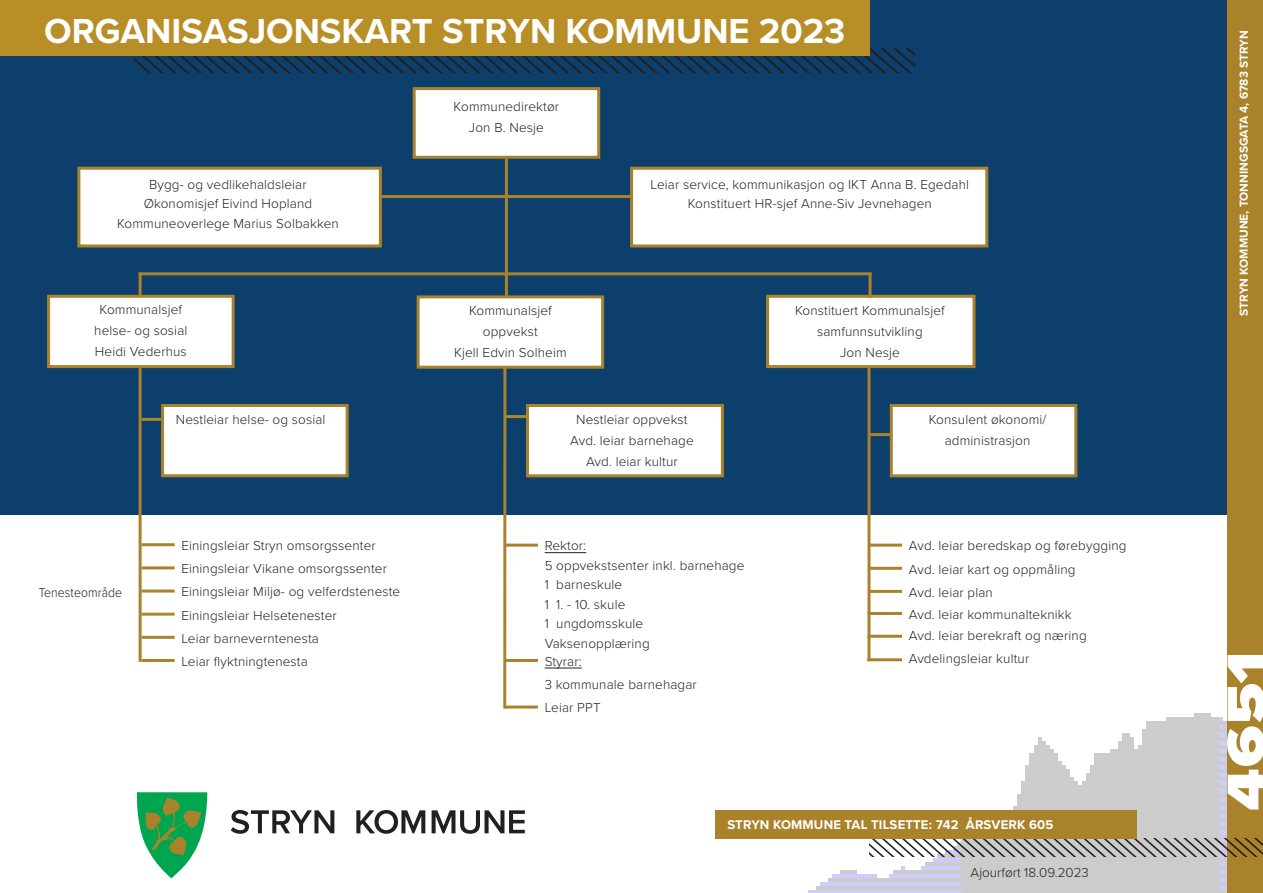
<style>
.page{position:relative;width:1263px;height:893px;background:#fff}
.page>*{position:absolute;margin:0;border:0;box-sizing:border-box;transform-origin:0 0}
.Copy_Text_9pt{font:900 55.05px "Proxima Nova";color:#fff;scale:1.21 1}
.Section_Subline__21_21{font:700 36px "Proxima Nova";color:#fff}
.Section_Subline__21_21-2{font:300 13.5px/21px "Proxima Nova";letter-spacing:.01em;color:#231f20;text-align:center}
.Section_Subline__21_21-3{font:300 13.5px "Proxima Nova";letter-spacing:.01em;color:#231f20;scale:.9 1}
.Section_Subline__21_21-4{font:700 13.05px "Proxima Nova";letter-spacing:.01em;color:#fff}
.Section_Subline__21_21-5{font:700 12px "Proxima Nova";color:#fff}
</style>
<div class="page">
<img style="left:808px;top:713px;width:419px;height:180px">
<div style="left:0;top:0;width:1241px;height:514px;background:#0c3f6c"></div>
<div style="left:1227px;top:0;width:36px;height:893px;background:#aa822b"></div>
<svg style="left:870px;top:839px;width:393px;height:18px"></svg>
<svg style="left:134px;top:48px;width:780px;height:24px"></svg>
<div style="left:715px;top:810px;width:422px;height:29px;background:#aa822b"></div>
<div style="left:0;top:0;width:869px;height:55px;background:#b88e27"></div>
<div style="left:77px;top:167px;width:305px;height:80px;background:#fff;border:3px solid #aa822b"></div>
<div style="left:630px;top:167px;width:358px;height:80px;background:#fff;border:3px solid #aa822b"></div>
<div style="left:161px;top:404px;width:188px;height:73px;background:#fff;border:3px solid #aa822b"></div>
<div style="left:526px;top:404px;width:198px;height:73px;background:#fff;border:3px solid #aa822b"></div>
<div style="left:890px;top:404px;width:187px;height:73px;background:#fff;border:3px solid #aa822b"></div>
<div style="left:413px;top:87px;width:187px;height:72px;background:#fff;border:3px solid #aa822b"></div>
<div style="left:47px;top:295px;width:188px;height:73px;background:#fff;border:3px solid #aa822b"></div>
<div style="left:417px;top:295px;width:187px;height:74px;background:#fff;border:3px solid #aa822b"></div>
<div style="left:766px;top:295px;width:209px;height:73px;background:#fff;border:3px solid #aa822b"></div>
<hr style="left:505px;top:159px;width:3px;height:139px;background:#aa822b">
<hr style="left:139px;top:273px;width:3px;height:23px;background:#aa822b">
<hr style="left:139px;top:367px;width:3px;height:295px;background:#aa822b">
<hr style="left:503px;top:367px;width:3px;height:342px;background:#aa822b">
<hr style="left:867px;top:367px;width:3px;height:294px;background:#aa822b">
<hr style="left:868px;top:275px;width:3px;height:23px;background:#aa822b">
<hr style="left:139px;top:272px;width:733px;height:3px;background:#aa822b">
<hr style="left:381px;top:195px;width:250px;height:3px;background:#aa822b">
<hr style="left:142px;top:418px;width:20px;height:3px;background:#aa822b">
<svg style="left:231px;top:810px;width:103px;height:24px"></svg>
<svg style="left:356px;top:810px;width:69px;height:24px"></svg>
<svg style="left:432px;top:810px;width:93px;height:24px"></svg>
<svg style="left:137px;top:792px;width:70px;height:86px"></svg>
<hr style="left:504px;top:415px;width:23px;height:3px;background:#aa892c">
<hr style="left:869px;top:433px;width:23px;height:3px;background:#aa822b">
<hr style="left:142px;top:543px;width:33px;height:3px;background:#aa822b">
<hr style="left:869px;top:544px;width:33px;height:3px;background:#aa822b">
<hr style="left:545px;top:552px;width:41px;height:1px;background:#231f20">
<hr style="left:505px;top:544px;width:33px;height:3px;background:#aa822b">
<hr style="left:142px;top:566px;width:33px;height:3px;background:#aa822b">
<hr style="left:869px;top:567px;width:33px;height:3px;background:#aa822b">
<hr style="left:142px;top:589px;width:33px;height:3px;background:#aa822b">
<hr style="left:869px;top:590px;width:33px;height:3px;background:#aa822b">
<hr style="left:142px;top:613px;width:33px;height:3px;background:#a98b2c">
<hr style="left:867px;top:612px;width:35px;height:3px;background:#aa822b">
<hr style="left:142px;top:636px;width:33px;height:3px;background:#aa822b">
<hr style="left:142px;top:659px;width:33px;height:3px;background:#aa822b">
<hr style="left:545px;top:668px;width:37px;height:1px;background:#231f20">
<hr style="left:505px;top:659px;width:33px;height:3px;background:#aa822b">
<hr style="left:505px;top:705px;width:33px;height:3px;background:#aa822b">
<hr style="left:867px;top:658px;width:35px;height:3px;background:#aa822b">
<hr style="left:867px;top:635px;width:35px;height:3px;background:#aa822b">
<p class="Section_Subline__21_21" style="left:44px;top:4px;width:803px">ORGANISASJONSKART STRYN KOMMUNE 2023</p>
<p class="Section_Subline__21_21-2" style="left:149px;top:173px;width:159px">Bygg- og vedlikehaldsleiar</p>
<p class="Section_Subline__21_21-2" style="left:144px;top:193px;width:170px">Økonomisjef Eivind Hopland</p>
<p class="Section_Subline__21_21-2" style="left:117px;top:212px;width:223px">Kommuneoverlege Marius Solbakken</p>
<p class="Section_Subline__21_21-2" style="left:99px;top:299px;width:84px">Kommunalsjef</p>
<p class="Section_Subline__21_21-2" style="left:94px;top:320px;width:95px">helse- og sosial</p>
<p class="Section_Subline__21_21-2" style="left:95px;top:341px;width:93px">Heidi Vederhus</p>
<p class="Section_Subline__21_21-2" style="left:176px;top:408px;width:151px">Nestleiar helse- og sosial</p>
<p class="Section_Subline__21_21-2" style="left:454px;top:96px;width:107px">Kommunedirektør</p>
<p class="Section_Subline__21_21-2" style="left:469px;top:117px;width:76px">Jon B. Nesje</p>
<p class="Section_Subline__21_21-2" style="left:469px;top:299px;width:84px">Kommunalsjef</p>
<p class="Section_Subline__21_21-2" style="left:483px;top:320px;width:56px">oppvekst</p>
<p class="Section_Subline__21_21-2" style="left:454px;top:341px;width:114px">Kjell Edvin Solheim</p>
<p class="Section_Subline__21_21-2" style="left:650px;top:173px;width:320px">Leiar service, kommunikasjon og IKT Anna B. Egedahl</p>
<p class="Section_Subline__21_21-2" style="left:688px;top:193px;width:245px">Konstituert HR-sjef Anne-Siv Jevnehagen</p>
<p class="Section_Subline__21_21-2" style="left:795px;top:299px;width:151px">Konstituert Kommunalsjef</p>
<p class="Section_Subline__21_21-2" style="left:817px;top:320px;width:107px">samfunnsutvikling</p>
<p class="Section_Subline__21_21-2" style="left:840px;top:341px;width:61px">Jon Nesje</p>
<p class="Section_Subline__21_21-2" style="left:576px;top:408px;width:113px">Nestleiar oppvekst</p>
<p class="Section_Subline__21_21-2" style="left:570px;top:429px;width:125px">Avd. leiar barnehage</p>
<p class="Section_Subline__21_21-2" style="left:586px;top:450px;width:93px">Avd. leiar kultur</p>
<p class="Section_Subline__21_21-2" style="left:929px;top:408px;width:119px">Konsulent økonomi/ administrasjon</p>
<p class="Section_Subline__21_21-3" style="left:39px;top:582px;width:94px">Tenesteområde</p>
<p class="Section_Subline__21_21-2" style="left:181px;top:534px;width:196px">Einingsleiar Stryn omsorgssenter</p>
<p class="Section_Subline__21_21-2" style="left:545px;top:535px;width:43px">Rektor:</p>
<p class="Section_Subline__21_21-2" style="left:909px;top:535px;width:219px">Avd. leiar beredskap og førebygging</p>
<p class="Section_Subline__21_21-2" style="left:545px;top:554px;width:201px">5 oppvekstsenter inkl. barnehage</p>
<p class="Section_Subline__21_21-2" style="left:545px;top:574px;width:79px">1 barneskule</p>
<p class="Section_Subline__21_21-2" style="left:545px;top:593px;width:82px">1 1. - 10. skule</p>
<p class="Section_Subline__21_21-2" style="left:545px;top:613px;width:100px">1 ungdomsskule</p>
<p class="Section_Subline__21_21-2" style="left:545px;top:632px;width:106px">Vaksenopplæring</p>
<p class="Section_Subline__21_21-2" style="left:181px;top:557px;width:207px">Einingsleiar Vikane omsorgssenter</p>
<p class="Section_Subline__21_21-2" style="left:909px;top:558px;width:168px">Avd. leiar kart og oppmåling</p>
<p class="Section_Subline__21_21-2" style="left:181px;top:581px;width:220px">Einingsleiar Miljø- og velferdsteneste</p>
<p class="Section_Subline__21_21-2" style="left:909px;top:581px;width:86px">Avd. leiar plan</p>
<p class="Section_Subline__21_21-2" style="left:181px;top:604px;width:157px">Einingsleiar Helsetenester</p>
<p class="Section_Subline__21_21-2" style="left:909px;top:603px;width:164px">Avd. leiar kommunalteknikk</p>
<p class="Section_Subline__21_21-2" style="left:181px;top:627px;width:139px">Leiar barneverntenesta</p>
<p class="Section_Subline__21_21-2" style="left:181px;top:650px;width:128px">Leiar flyktningtenesta</p>
<p class="Section_Subline__21_21-2" style="left:545px;top:673px;width:154px">3 kommunale barnehagar</p>
<p class="Section_Subline__21_21-2" style="left:909px;top:624px;width:179px">Avd. leiar berekraft og næring</p>
<p class="Section_Subline__21_21-2" style="left:909px;top:647px;width:122px">Avdelingsleiar kultur</p>
<p class="Section_Subline__21_21-2" style="left:545px;top:650px;width:39px">Styrar:</p>
<p class="Section_Subline__21_21-2" style="left:545px;top:697px;width:57px">Leiar PPT</p>
<p class="Section_Subline__21_21-4" style="left:727px;top:815px;width:328px">STRYN KOMMUNE TAL TILSETTE: 742 ÅRSVERK 605</p>
<p class="Section_Subline__21_21-2" style="left:971px;top:861px;width:120px">Ajourført 18.09.2023</p>
<p class="Section_Subline__21_21-5" style="left:1235px;top:316px;width:287px;rotate:-90deg">STRYN KOMMUNE, TONNINGSGATA 4, 6783 STRYN</p>
<p class="Copy_Text_9pt" style="left:1205px;top:811px;width:133px;rotate:-90deg">4651</p>
</div>
